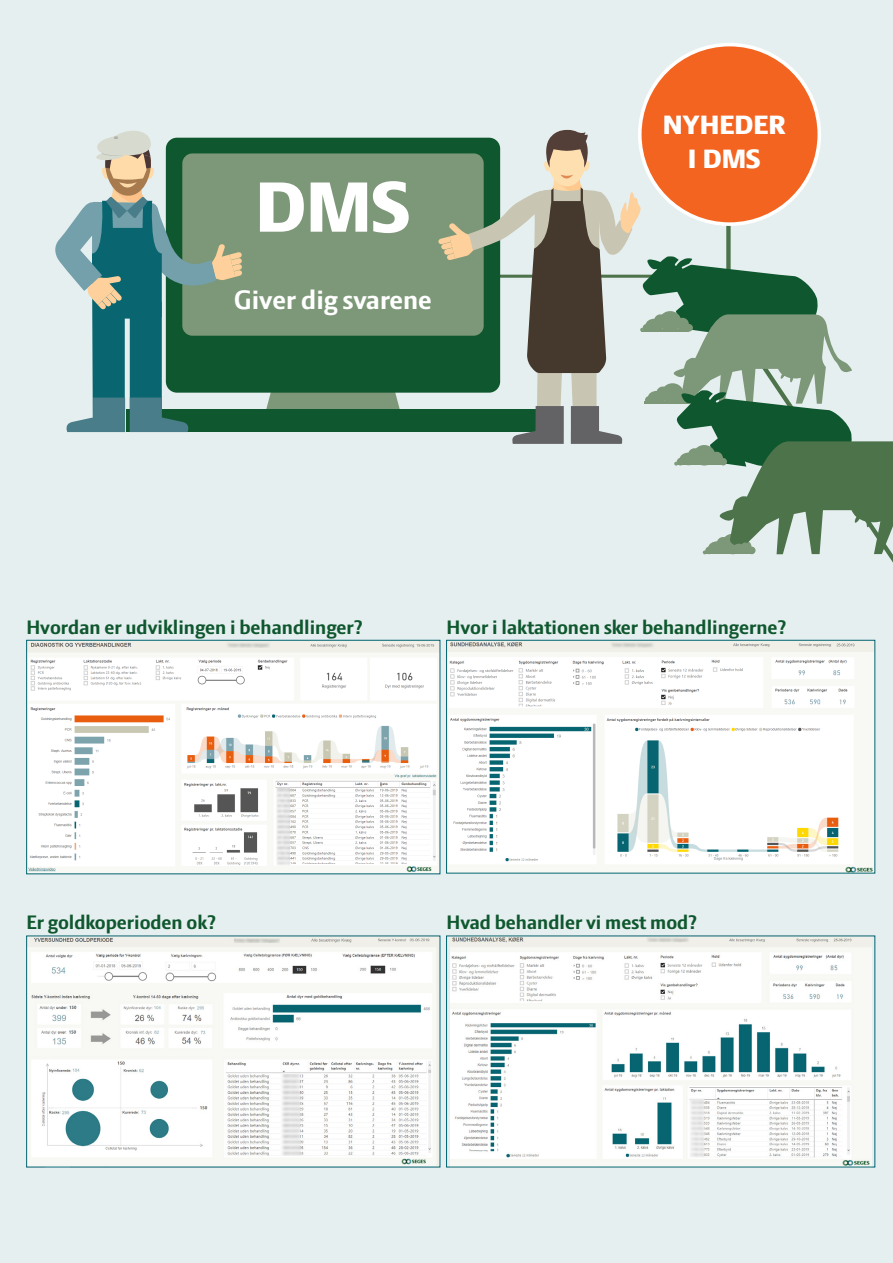
<style>
.page{position:relative;width:893px;height:1263px;background:#e6eff0}
.page>*{position:absolute;margin:0;border:0;box-sizing:border-box;transform-origin:0 0}
.t1{font:800 76.5px "LF Press Sans";color:#fff}
.t2{font:700 28.5px "LF Press Sans";color:#fff}
.t3{font:800 28.5px/34.2px "LF Press Sans";color:#fff;text-align:center}
.t4{font:700 21px "LF Press Sans";color:#0f572e}
</style>
<div class="page">
<div style="left:266px;top:393px;width:134px;height:16px;background:#7d9878"></div>
<div style="left:166px;top:138px;width:334px;height:255px;background:#0f572e;border-radius:11px"></div>
<div style="left:182px;top:153px;width:302px;height:183px;background:#7d9878;border-radius:10px"></div>
<div style="left:126px;top:409px;width:422px;height:23px;background:#0f572e"></div>
<svg style="left:55px;top:131px;width:187px;height:301px"></svg>
<img style="left:28px;top:642px;width:410px;height:230px">
<div style="left:26px;top:640px;width:414px;height:234px;border:1px solid #006370"></div>
<img style="left:450px;top:938px;width:421px;height:227px">
<img style="left:448px;top:642px;width:425px;height:229px">
<div style="left:446px;top:640px;width:429px;height:233px;border:1px solid #006370"></div>
<img style="left:28px;top:938px;width:409px;height:227px">
<div style="left:640px;top:45px;width:179px;height:179px;background:#f36421;border-radius:50%"></div>
<svg style="left:438px;top:130px;width:455px;height:424px"></svg>
<p class="t1" style="left:255px;top:163px;width:156px">DMS</p>
<p class="t2" style="left:234px;top:283px;width:200px">Giver dig svarene</p>
<p class="t3" style="left:663px;top:108px;width:124px">NYHEDER<br>I DMS</p>
<p class="t4" style="left:26px;top:616px;width:338px">Hvordan er udviklingen i behandlinger?</p>
<p class="t4" style="left:446px;top:616px;width:342px">Hvor i laktationen sker behandlingerne?</p>
<p class="t4" style="left:26px;top:910px;width:191px">Er goldkoperioden ok?</p>
<p class="t4" style="left:446px;top:910px;width:252px">Hvad behandler vi mest mod?</p>
</div>
